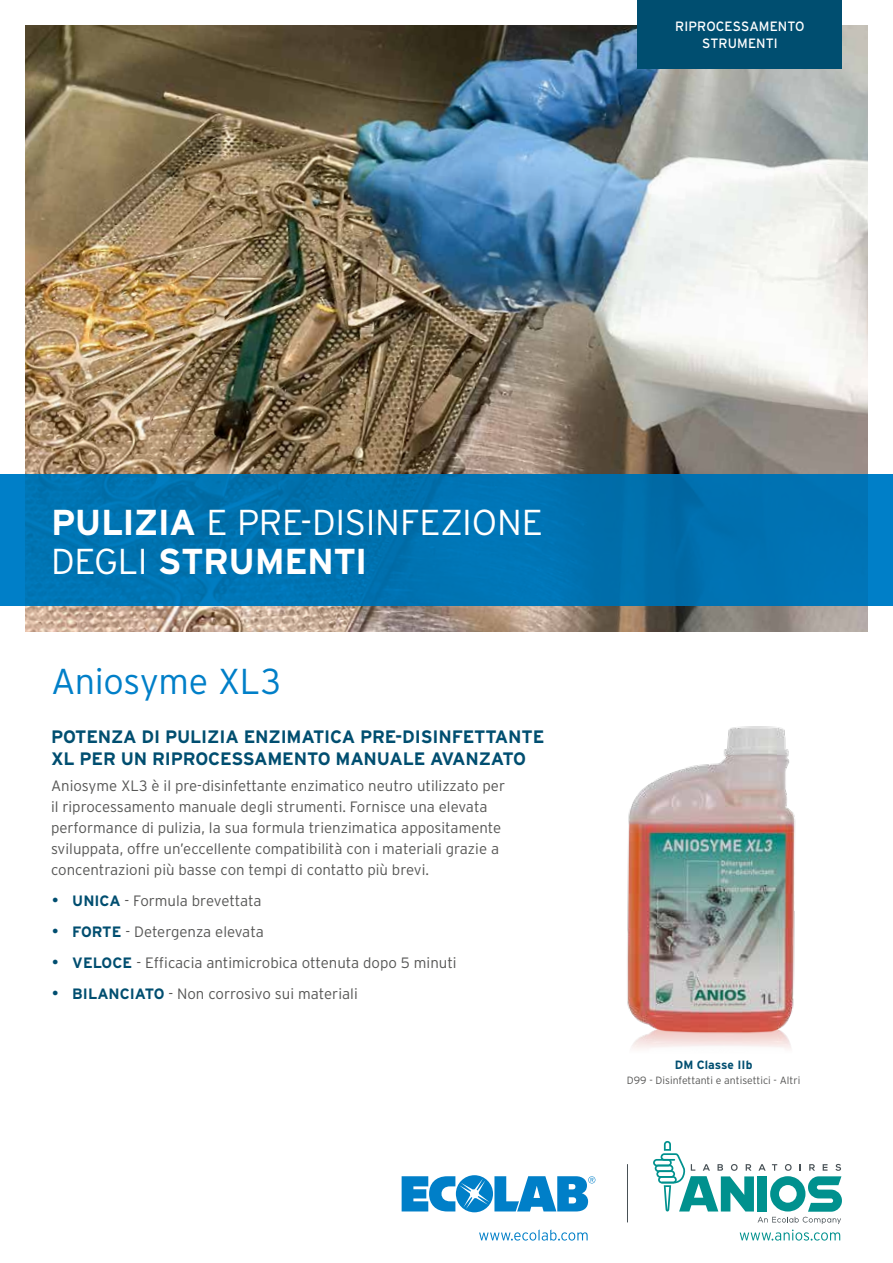
<style>
.page{position:relative;width:893px;height:1263px;background:#fff}
.page>*{position:absolute;margin:0;border:0;box-sizing:border-box;transform-origin:0 0}
.t1{font:300 36px/39px "Interstate";letter-spacing:-.005em;color:#fff}
.t2{font:300 36px "Interstate";letter-spacing:-.01em;color:#007fc8}
.t3{font:700 18px/22.5px "Interstate";letter-spacing:-.01em;color:#004e70}
.t4{font:300 15px/21px "Interstate";color:#575756}
.t5{font:13.5px/16.5px "Interstate";letter-spacing:.005em;color:#fff;text-align:center}
.t6{font:700 12px "Interstate";color:#004e70}
.t7{font:300 10.5px "Interstate";color:#575756}
.s1{font-weight:700}
.s2{color:#004e70}
.s3{font-weight:700;color:#004e70}
</style>
<div class="page">
<img style="left:26px;top:26px;width:841px;height:605px">
<div style="left:638px;top:0;width:204px;height:68px;background:#004e70"></div>
<svg style="left:0;top:474px;width:893px;height:132px;background:#0072b2"></svg>
<img style="left:627px;top:726px;width:168px;height:323px">
<svg style="left:402px;top:1175px;width:193px;height:37px"></svg>
<hr style="left:627px;top:1164px;width:1px;height:58px;background:#485156">
<svg style="left:479px;top:1229px;width:109px;height:11px"></svg>
<svg style="left:653px;top:1141px;width:189px;height:99px"></svg>
<p class="t5" style="left:675px;top:18px;width:131px">RIPROCESSAMENTO<br>STRUMENTI</p>
<h1 class="t1" style="left:51px;top:502px;width:493px"><span class="s1">PULIZIA</span> E PRE-DISINFEZIONE<br>DEGLI <span class="s1">STRUMENTI</span></h1>
<h1 class="t2" style="left:51px;top:661px;width:232px">Aniosyme XL3</h1>
<p class="t3" style="left:51px;top:725px;width:495px">POTENZA DI PULIZIA ENZIMATICA PRE-DISINFETTANTE<br>XL PER UN RIPROCESSAMENTO MANUALE AVANZATO</p>
<p class="t4" style="left:51px;top:774px;width:456px">Aniosyme XL3 è il pre-disinfettante enzimatico neutro utilizzato per il riprocessamento manuale degli strumenti. Fornisce una elevata performance di pulizia, la sua formula trienzimatica appositamente sviluppata, offre un’eccellente compatibilità con i materiali grazie a concentrazioni più basse con tempi di contatto più brevi.</p>
<p class="t4" style="left:51px;top:889px;width:212px"><span class="s2">•</span> <span class="s3">UNICA</span> - Formula brevettata</p>
<p class="t4" style="left:51px;top:921px;width:214px"><span class="s2">•</span> <span class="s3">FORTE</span> - Detergenza elevata</p>
<p class="t4" style="left:51px;top:952px;width:407px"><span class="s2">•</span> <span class="s3">VELOCE</span> - Efficacia antimicrobica ottenuta dopo 5 minuti</p>
<p class="t4" style="left:51px;top:983px;width:308px"><span class="s2">•</span> <span class="s3">BILANCIATO</span> - Non corrosivo sui materiali</p>
<p class="t6" style="left:675px;top:1058px;width:79px">DM Classe IIb</p>
<p class="t7" style="left:627px;top:1074px;width:175px">D99 - Disinfettanti e antisettici - Altri</p>
</div>
